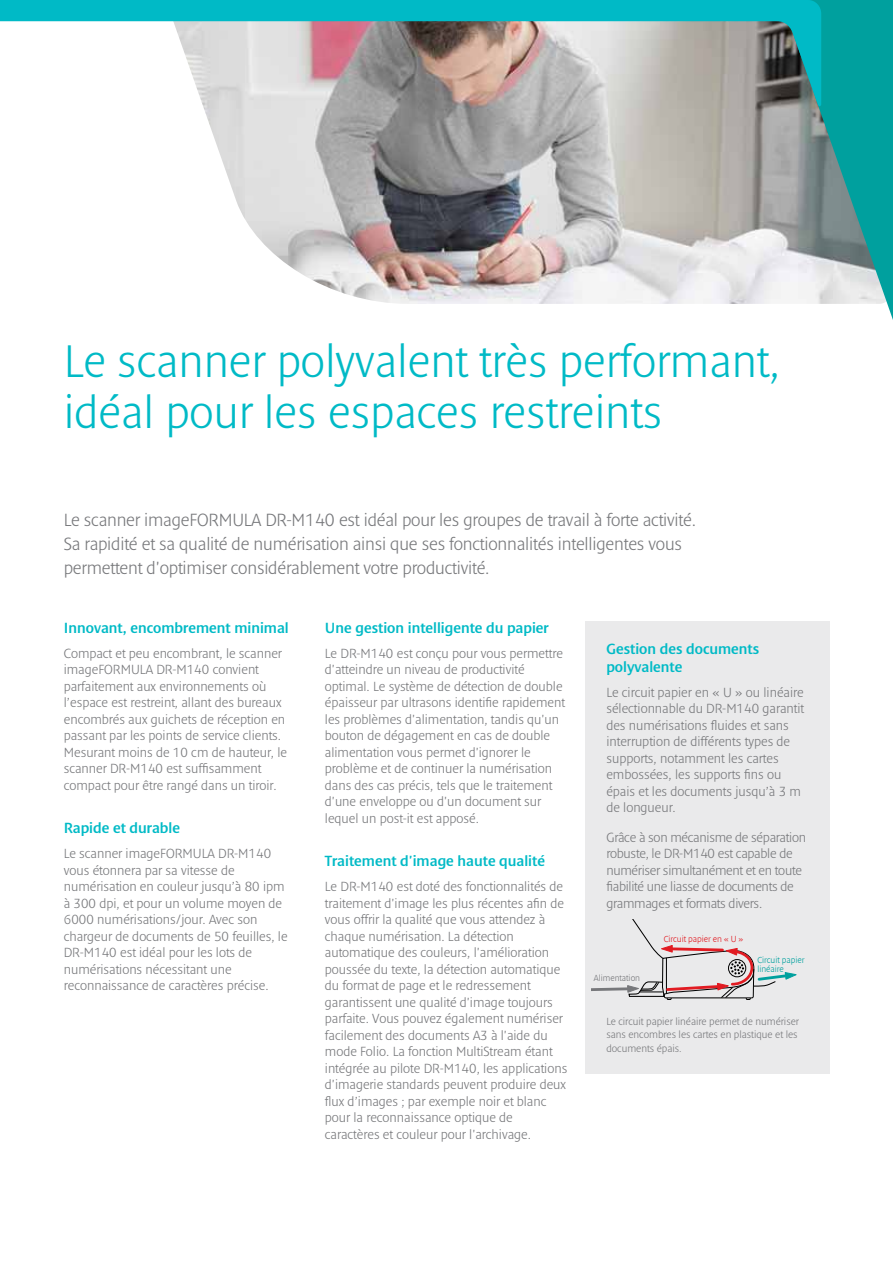
<style>
.page{position:relative;width:893px;height:1263px;background:#fff}
.page>*{position:absolute;margin:0;border:0;box-sizing:border-box;transform-origin:0 0}
.t1{font:300 46.5px/51px "Denda New";color:#00bac6}
.t2{font:300 18px/24px "Denda New";letter-spacing:-.01em;color:#77787b}
.t3{font:600 15px/18px "Denda New";color:#00bac6}
.t4{font:300 13.5px/16.5px "Denda New";color:#77787b}
.t5{font:300 13.5px/16.5px "Denda New";letter-spacing:-.02em;color:#77787b}
.t6{font:300 10.5px/13.5px "Denda New";color:#77787b}
.t7{font:300 8.85px/8.9px "Denda New";color:#00a09e}
.t8{font:300 8.85px "Denda New";color:#e11b22}
.t9{font:300 8.85px "Denda New";color:#77787b}
</style>
<div class="page">
<img style="left:203px;top:106px;width:575px;height:198px">
<svg style="left:778px;top:0;width:115px;height:320px;background:#5aaaaa"></svg>
<svg style="left:0;top:0;width:821px;height:106px"></svg>
<div style="left:585px;top:621px;width:244px;height:452px;background:#eaeaeb"></div>
<svg style="left:591px;top:919px;width:206px;height:81px"></svg>
<h1 class="t1" style="left:64px;top:336px;width:718px">Le scanner polyvalent très performant, idéal pour les espaces restreints</h1>
<p class="t2" style="left:64px;top:508px;width:634px">Le scanner imageFORMULA DR-M140 est idéal pour les groupes de travail à forte activité.<br>Sa rapidité et sa qualité de numérisation ainsi que ses fonctionnalités intelligentes vous permettent d'optimiser considérablement votre productivité.</p>
<p class="t3" style="left:64px;top:619px;width:227px">Innovant, encombrement minimal</p>
<p class="t4" style="left:64px;top:645px;width:225px">Compact et peu encombrant, le scanner imageFORMULA DR-M140 convient parfaitement aux environnements où l’espace est restreint, allant des bureaux encombrés aux guichets de réception en passant par les points de service clients.<br>Mesurant moins de 10 cm de hauteur, le scanner DR-M140 est suffisamment compact pour être rangé dans un tiroir.</p>
<p class="t3" style="left:64px;top:819px;width:118px">Rapide et durable</p>
<p class="t4" style="left:64px;top:845px;width:225px">Le scanner imageFORMULA DR-M140 vous étonnera par sa vitesse de numérisation en couleur jusqu’à 80 ipm à 300 dpi, et pour un volume moyen de 6000 numérisations/jour. Avec son chargeur de documents de 50 feuilles, le DR-M140 est idéal pour les lots de numérisations nécessitant une reconnaissance de caractères précise.</p>
<p class="t3" style="left:325px;top:619px;width:225px">Une gestion intelligente du papier</p>
<p class="t4" style="left:325px;top:645px;width:242px">Le DR-M140 est conçu pour vous permettre d'atteindre un niveau de productivité optimal. Le système de détection de double épaisseur par ultrasons identifie rapidement les problèmes d'alimentation, tandis qu'un bouton de dégagement en cas de double alimentation vous permet d'ignorer le problème et de continuer la numérisation dans des cas précis, tels que le traitement d'une enveloppe ou d'un document sur lequel un post-it est apposé.</p>
<p class="t3" style="left:325px;top:852px;width:222px">Traitement d'image haute qualité</p>
<p class="t4" style="left:325px;top:878px;width:244px">Le DR-M140 est doté des fonctionnalités de traitement d'image les plus récentes afin de vous offrir la qualité que vous attendez à chaque numérisation. La détection automatique des couleurs, l'amélioration poussée du texte, la détection automatique du format de page et le redressement garantissent une qualité d'image toujours parfaite. Vous pouvez également numériser facilement des documents A3 à l'aide du mode Folio. La fonction MultiStream étant intégrée au pilote DR-M140, les applications d'imagerie standards peuvent produire deux flux d’images ; par exemple noir et blanc pour la reconnaissance optique de caractères et couleur pour l'archivage.</p>
<p class="t3" style="left:606px;top:640px;width:154px">Gestion des documents polyvalente</p>
<p class="t4" style="left:606px;top:684px;width:199px">Le circuit papier en « U » ou linéaire sélectionnable du DR-M140 garantit des numérisations fluides et sans interruption de différents types de supports, notamment les cartes embossées, les supports fins ou épais et les documents jusqu’à 3 m de longueur.</p>
<p class="t5" style="left:606px;top:829px;width:201px">Grâce à son mécanisme de séparation robuste, le DR-M140 est capable de numériser simultanément et en toute fiabilité une liasse de documents de grammages et formats divers.</p>
<p class="t8" style="left:664px;top:935px;width:81px">Circuit papier en « U »</p>
<p class="t7" style="left:757px;top:955px;width:49px">Circuit papier linéaire</p>
<p class="t9" style="left:594px;top:973px;width:48px">Alimentation</p>
<p class="t6" style="left:606px;top:1014px;width:194px">Le circuit papier linéaire permet de numériser sans encombres les cartes en plastique et les documents épais.</p>
</div>
